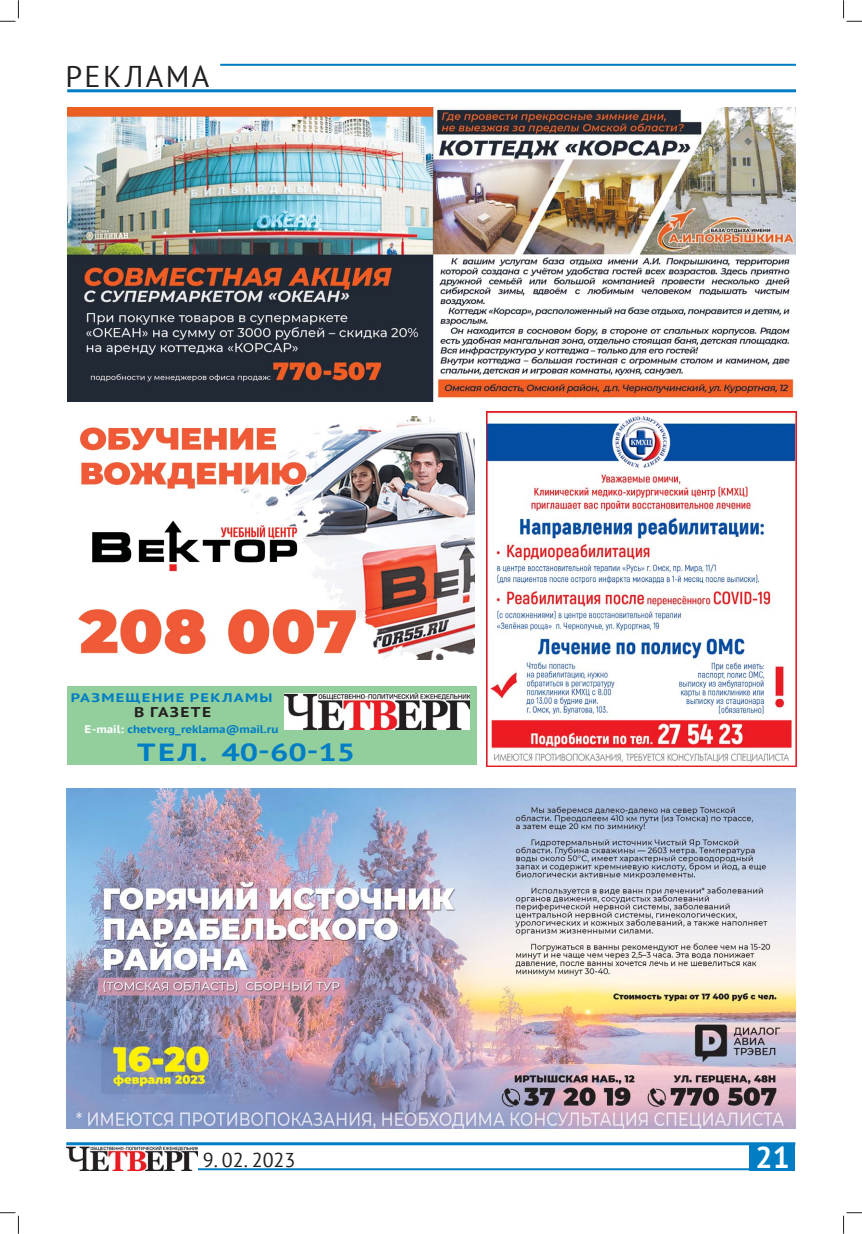
<style>
.page{position:relative;width:862px;height:1234px;background:#fff}
.page>*{position:absolute;margin:0;border:0;box-sizing:border-box;transform-origin:0 0}
.t1{font:30px "PT Sans";letter-spacing:.08em;color:#231f20}
.t2{font:700 30px "PT Sans";color:#fff}
.t3{font:700 24.7px "PT Sans";color:#007dc5;scale:1.31 1}
.t4{font:20px "PT Sans";color:#231f20}
.t5{font:700 14.1px "PT Sans";letter-spacing:.08em;color:#231f20;scale:1.23 1}
.t6{font:700 12.4px "PT Sans";letter-spacing:.08em;color:#007dc5;scale:1.32 1}
.t7{font:700 11.1px "PT Sans";color:#007dc5;scale:1.18 1}
.s1{color:#fff}
</style>
<div class="page">
<hr style="left:67px;top:89px;width:729px;height:3px;background:#007dc5">
<hr style="left:220px;top:64px;width:576px;height:2px;background:#007dc5">
<div style="left:67px;top:686px;width:409px;height:78px;background:#93cf9d"></div>
<img style="left:285px;top:693px;width:185px;height:36px">
<img style="left:67px;top:788px;width:728px;height:340px">
<div style="left:749px;top:1143px;width:46px;height:26px;background:#007dc5"></div>
<hr style="left:181px;top:1167px;width:568px;height:2px;background:#007dc5">
<hr style="left:66px;top:1141px;width:729px;height:3px;background:#007dc5">
<img style="left:67px;top:1146px;width:131px;height:24px">
<img style="left:68px;top:107px;width:727px;height:294px">
<img style="left:78px;top:417px;width:396px;height:242px">
<img style="left:486px;top:411px;width:310px;height:355px">
<svg style="left:0;top:0;width:19px;height:22px"></svg>
<svg style="left:0;top:1212px;width:19px;height:21px"></svg>
<svg style="left:843px;top:0;width:19px;height:22px"></svg>
<svg style="left:843px;top:1212px;width:19px;height:21px"></svg>
<h1 class="t1" style="left:65px;top:56px;width:145px">РЕКЛАМА</h1>
<p class="t6" style="left:71px;top:689px;width:154px">РАЗМЕЩЕНИЕ РЕКЛАМЫ</p>
<p class="t5" style="left:134px;top:702px;width:64px">В ГАЗЕТЕ</p>
<h2 class="t3" style="left:137px;top:735px;width:168px">ТЕЛ. 40-60-15</h2>
<p class="t7" style="left:84px;top:721px;width:166px"><span class="s1">E-mail:</span> chetverg_reklama@mail.ru</p>
<h3 class="t4" style="left:203px;top:1145px;width:94px">9. 02. 2023</h3>
<h1 class="t2" style="left:755px;top:1136px;width:36px">21</h1>
</div>
